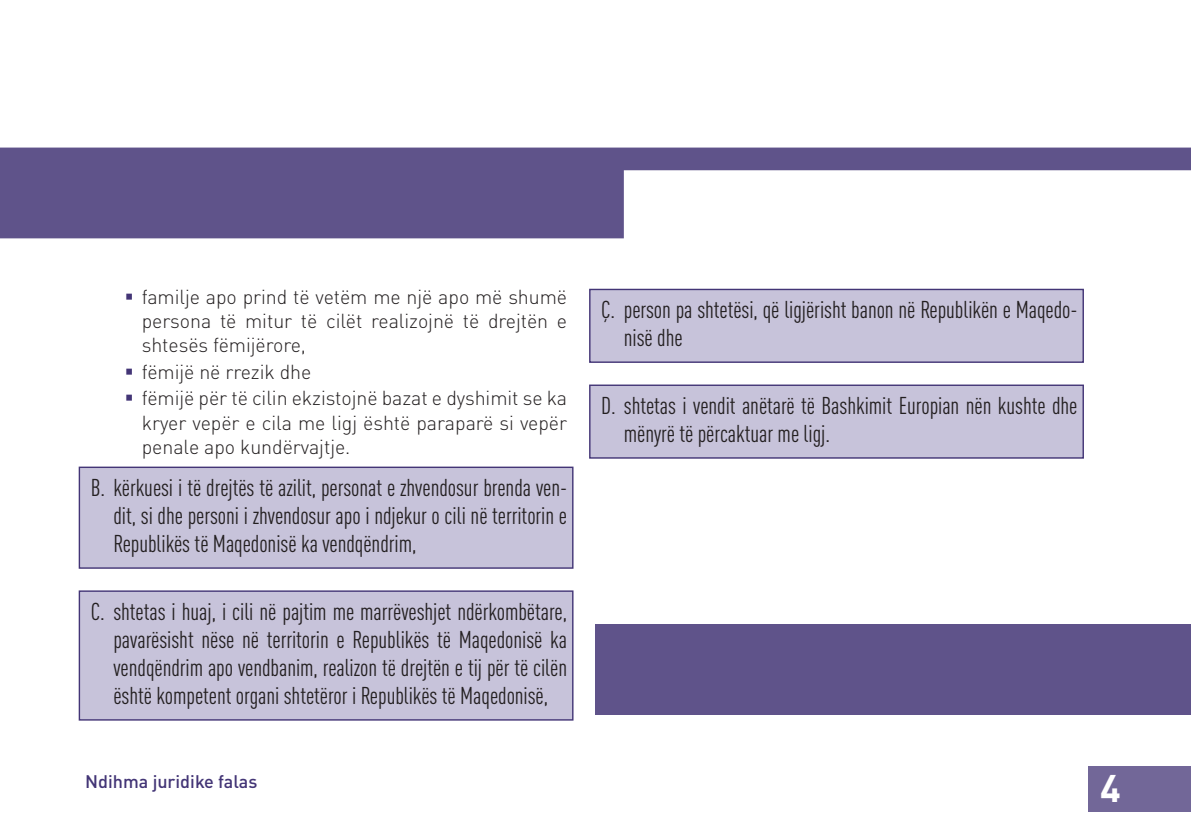
<style>
.page{position:relative;width:1191px;height:840px;background:#fff}
.page>*{position:absolute;margin:0;border:0;box-sizing:border-box;transform-origin:0 0}
.t1{font:700 38px "DIN Pro";color:#fff}
.Ramka_Nabroi{font:condensed 24px/28px "DIN Pro";letter-spacing:-.005em;color:#231f20;text-align:justify}
.t2{font:300 20px/24px "DIN Pro";letter-spacing:-.005em;color:#231f20;text-align:justify}
.t3{font:500 18px "DIN Pro";color:#433576}
</style>
<div class="page">
<div style="left:1089px;top:765px;width:102px;height:46px;background:#726798"></div>
<div style="left:79px;top:466px;width:494px;height:102px;background:#c7c3da;border:1px solid #433576"></div>
<div style="left:79px;top:590px;width:494px;height:130px;background:#c7c3da;border:1px solid #433576"></div>
<div style="left:589px;top:288px;width:495px;height:74px;background:#c7c3da;border:1px solid #433576"></div>
<div style="left:589px;top:384px;width:495px;height:74px;background:#c7c3da;border:1px solid #433576"></div>
<svg style="left:0;top:147px;width:1191px;height:91px;fill:#5f538a"></svg>
<div style="left:595px;top:624px;width:596px;height:90px;background:#5f538a"></div>
<p class="t2" style="left:142px;top:282px;width:427px">familje apo prind të vetëm me një apo më shumë persona të mitur të cilët realizojnë të drejtën e shtesës fëmijërore,</p>
<p class="t2" style="left:142px;top:357px;width:171px">fëmijë në rrezik dhe</p>
<p class="t2" style="left:142px;top:384px;width:427px">fëmijë për të cilin ekzistojnë bazat e dyshimit se ka kryer vepër e cila me ligj është paraparë si vepër penale apo kundërvajtje.</p>
<p class="Ramka_Nabroi" style="left:113px;top:471px;width:455px;text-indent:-23px">B. kërkuesi i të drejtës të azilit, personat e zhvendosur brenda ven&shy;dit, si dhe personi i zhvendosur apo i ndjekur o cili në territorin e Republikës të Maqedonisë ka vendqëndrim,</p>
<p class="Ramka_Nabroi" style="left:113px;top:595px;width:455px;text-indent:-23px">C. shtetas i huaj, i cili në pajtim me marrëveshjet ndërkombëtare, pavarësisht nëse në territorin e Republikës të Maqedonisë ka vendqëndrim apo vendbanim, realizon të drejtën e tij për të cilën është kompetent organi shtetëror i Republikës të Maqedonisë,</p>
<p class="t3" style="left:85px;top:766px;width:174px">Ndihma juridike falas</p>
<p class="Ramka_Nabroi" style="left:624px;top:293px;width:455px;text-indent:-23px">Ç. person pa shtetësi, që ligjërisht banon në Republikën e Maqedo&shy;nisë dhe</p>
<p class="Ramka_Nabroi" style="left:624px;top:389px;width:455px;text-indent:-23px">D. shtetas i vendit anëtarë të Bashkimit Europian nën kushte dhe mënyrë të përcaktuar me ligj.</p>
<h1 class="t1" style="left:1100px;top:756px;width:22px">4</h1>
</div>
